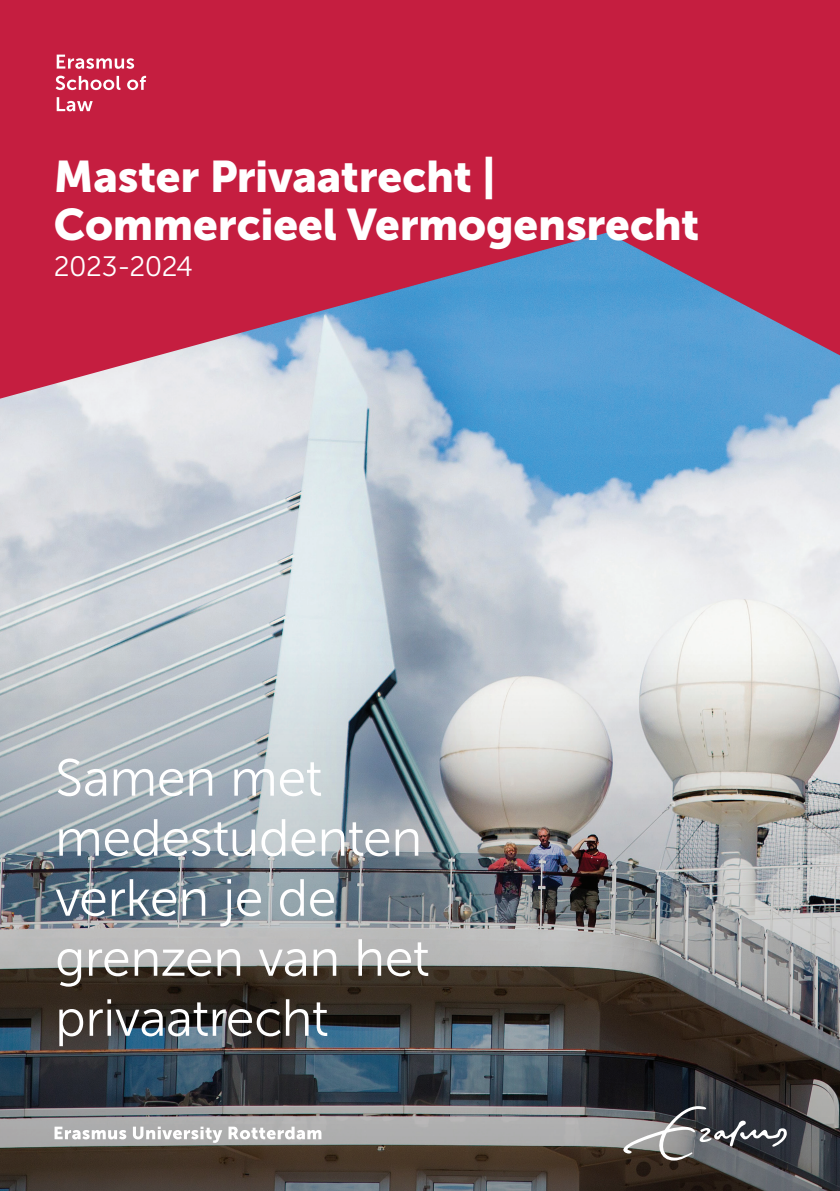
<style>
.page{position:relative;width:840px;height:1191px;background:#fff}
.page>*{position:absolute;margin:0;border:0;box-sizing:border-box;transform-origin:0 0}
.t1{font:52px/60px "Museo Sans 300";letter-spacing:-.01em;color:#fff}
.t2{font:44px/48px "Museo Sans 900";letter-spacing:-.005em;color:#fff}
.t3{font:28px "Museo Sans 300";letter-spacing:-.02em;color:#fff}
</style>
<div class="page">
<img style="left:0;top:399px;width:839px;height:145px">
<svg style="left:0;top:0;width:839px;height:399px;fill:#c51e40"></svg>
<img style="left:0;top:544px;width:839px;height:647px">
<svg style="left:57px;top:55px;width:77px;height:14px"></svg>
<svg style="left:56px;top:76px;width:64px;height:14px"></svg>
<svg style="left:127px;top:76px;width:19px;height:14px"></svg>
<svg style="left:57px;top:97px;width:36px;height:14px"></svg>
<svg style="left:623px;top:1106px;width:163px;height:54px"></svg>
<svg style="left:54px;top:1126px;width:72px;height:13px"></svg>
<svg style="left:133px;top:1126px;width:89px;height:17px"></svg>
<svg style="left:228px;top:1126px;width:93px;height:13px"></svg>
<p class="t2" style="left:54px;top:152px;width:646px">Master Privaatrecht |<br>Commercieel Vermogensrecht</p>
<p class="t3" style="left:54px;top:251px;width:140px">2023-2024</p>
<p class="t1" style="left:55px;top:748px;width:376px">Samen met medestudenten verken je de grenzen van het privaatrecht</p>
</div>
